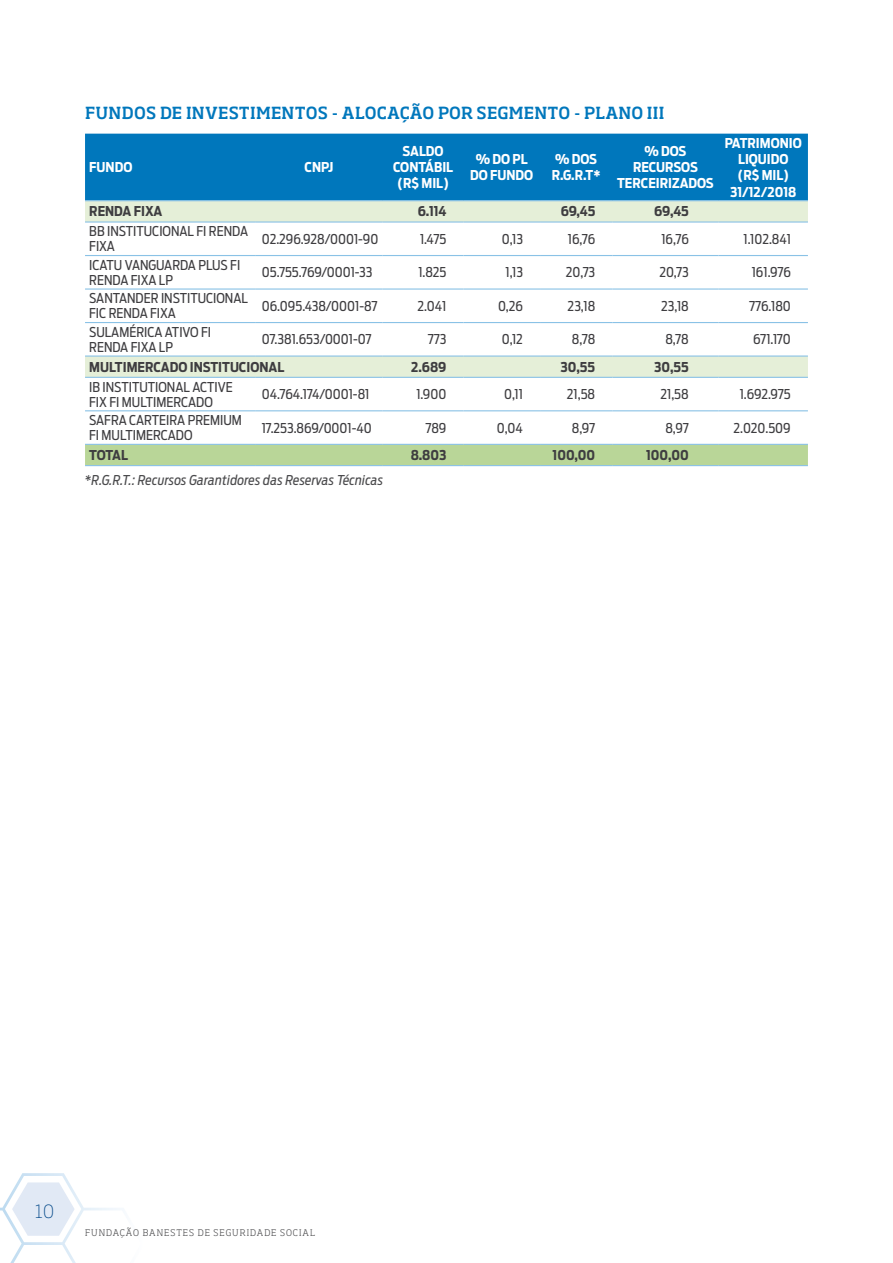
<style>
.page{position:relative;width:893px;height:1263px;background:#fff}
.page>*{position:absolute;margin:0;border:0;box-sizing:border-box;transform-origin:0 0}
.t1{font:200 18px "Soho Std";color:#004687}
.t2{font:500 16.5px "Soho Std";letter-spacing:.015em;color:#0077bc}
.t3{font:13.5px/15px "Antenna Cond";color:#3e3d40}
.t4{font:700 13.5px/16.2px "Antenna Cond";color:#fff;text-align:center}
.t5{font:700 13.5px "Antenna Cond";color:#3e3d40}
.t6{font:italic 13.5px "Antenna Cond";letter-spacing:.015em;color:#4b4b4d}
.t7{font:300 9px "Soho Std";letter-spacing:.115em;color:#4b4b4d}
</style>
<div class="page">
<div style="left:85px;top:134px;width:723px;height:66px;background:#0077bc"></div>
<svg style="left:85px;top:201px;width:723px;height:176px"></svg>
<div style="left:85px;top:445px;width:723px;height:20px;background:#b9d698"></div>
<hr style="left:85px;top:255px;width:170px;height:1px;background:#8ac2e6">
<hr style="left:255px;top:255px;width:128px;height:1px;background:#8ac2e6">
<hr style="left:383px;top:255px;width:80px;height:1px;background:#8ac2e6">
<hr style="left:463px;top:255px;width:77px;height:1px;background:#8ac2e6">
<hr style="left:540px;top:255px;width:72px;height:1px;background:#8ac2e6">
<hr style="left:612px;top:255px;width:107px;height:1px;background:#8ac2e6">
<hr style="left:719px;top:255px;width:89px;height:1px;background:#8ac2e6">
<hr style="left:85px;top:288px;width:170px;height:2px;background:#8ac2e6">
<hr style="left:255px;top:288px;width:128px;height:2px;background:#8ac2e6">
<hr style="left:383px;top:288px;width:80px;height:2px;background:#8ac2e6">
<hr style="left:463px;top:288px;width:77px;height:2px;background:#8ac2e6">
<hr style="left:540px;top:288px;width:72px;height:2px;background:#8ac2e6">
<hr style="left:612px;top:288px;width:107px;height:2px;background:#8ac2e6">
<hr style="left:719px;top:288px;width:89px;height:2px;background:#8ac2e6">
<hr style="left:85px;top:322px;width:170px;height:1px;background:#8ac2e6">
<hr style="left:255px;top:322px;width:128px;height:1px;background:#8ac2e6">
<hr style="left:383px;top:322px;width:80px;height:1px;background:#8ac2e6">
<hr style="left:463px;top:322px;width:77px;height:1px;background:#8ac2e6">
<hr style="left:540px;top:322px;width:72px;height:1px;background:#8ac2e6">
<hr style="left:612px;top:322px;width:107px;height:1px;background:#8ac2e6">
<hr style="left:719px;top:322px;width:89px;height:1px;background:#8ac2e6">
<hr style="left:85px;top:410px;width:170px;height:1px;background:#8ac2e6">
<hr style="left:255px;top:410px;width:128px;height:1px;background:#8ac2e6">
<hr style="left:383px;top:410px;width:80px;height:1px;background:#8ac2e6">
<hr style="left:463px;top:410px;width:77px;height:1px;background:#8ac2e6">
<hr style="left:540px;top:410px;width:72px;height:1px;background:#8ac2e6">
<hr style="left:612px;top:410px;width:107px;height:1px;background:#8ac2e6">
<hr style="left:719px;top:410px;width:89px;height:1px;background:#8ac2e6">
<hr style="left:85px;top:200px;width:170px;height:1px;background:#8ac2e6">
<hr style="left:255px;top:200px;width:128px;height:1px;background:#8ac2e6">
<hr style="left:383px;top:200px;width:80px;height:1px;background:#8ac2e6">
<hr style="left:463px;top:200px;width:77px;height:1px;background:#8ac2e6">
<hr style="left:540px;top:200px;width:72px;height:1px;background:#8ac2e6">
<hr style="left:612px;top:200px;width:107px;height:1px;background:#8ac2e6">
<hr style="left:719px;top:200px;width:89px;height:1px;background:#8ac2e6">
<hr style="left:85px;top:221px;width:170px;height:2px;background:#8ac2e6">
<hr style="left:255px;top:221px;width:128px;height:2px;background:#8ac2e6">
<hr style="left:383px;top:221px;width:80px;height:2px;background:#8ac2e6">
<hr style="left:463px;top:221px;width:77px;height:2px;background:#8ac2e6">
<hr style="left:540px;top:221px;width:72px;height:2px;background:#8ac2e6">
<hr style="left:612px;top:221px;width:107px;height:2px;background:#8ac2e6">
<hr style="left:719px;top:221px;width:89px;height:2px;background:#8ac2e6">
<hr style="left:383px;top:355px;width:80px;height:2px;background:#8ac2e6">
<hr style="left:463px;top:355px;width:77px;height:2px;background:#8ac2e6">
<hr style="left:540px;top:355px;width:72px;height:2px;background:#8ac2e6">
<hr style="left:612px;top:355px;width:107px;height:2px;background:#8ac2e6">
<hr style="left:719px;top:355px;width:89px;height:2px;background:#8ac2e6">
<hr style="left:383px;top:377px;width:80px;height:1px;background:#8ac2e6">
<hr style="left:463px;top:377px;width:77px;height:1px;background:#8ac2e6">
<hr style="left:540px;top:377px;width:72px;height:1px;background:#8ac2e6">
<hr style="left:612px;top:377px;width:107px;height:1px;background:#8ac2e6">
<hr style="left:719px;top:377px;width:89px;height:1px;background:#8ac2e6">
<hr style="left:85px;top:444px;width:170px;height:1px;background:#8ac2e6">
<hr style="left:255px;top:444px;width:128px;height:1px;background:#8ac2e6">
<hr style="left:383px;top:444px;width:80px;height:1px;background:#8ac2e6">
<hr style="left:463px;top:444px;width:77px;height:1px;background:#8ac2e6">
<hr style="left:540px;top:444px;width:72px;height:1px;background:#8ac2e6">
<hr style="left:612px;top:444px;width:107px;height:1px;background:#8ac2e6">
<hr style="left:719px;top:444px;width:89px;height:1px;background:#8ac2e6">
<hr style="left:85px;top:465px;width:170px;height:1px;background:#8ac2e6">
<hr style="left:255px;top:465px;width:128px;height:1px;background:#8ac2e6">
<hr style="left:383px;top:465px;width:80px;height:1px;background:#8ac2e6">
<hr style="left:463px;top:465px;width:77px;height:1px;background:#8ac2e6">
<hr style="left:540px;top:465px;width:72px;height:1px;background:#8ac2e6">
<hr style="left:612px;top:465px;width:107px;height:1px;background:#8ac2e6">
<hr style="left:719px;top:465px;width:89px;height:1px;background:#8ac2e6">
<hr style="left:85px;top:355px;width:170px;height:2px;background:#8ac2e6">
<hr style="left:255px;top:355px;width:128px;height:2px;background:#8ac2e6">
<hr style="left:85px;top:377px;width:170px;height:1px;background:#8ac2e6">
<hr style="left:255px;top:377px;width:128px;height:1px;background:#8ac2e6">
<svg style="left:0;top:1173px;width:120px;height:90px"></svg>
<p class="t2" style="left:85px;top:102px;width:581px">FUNDOS DE INVESTIMENTOS - ALOCAÇÃO POR SEGMENTO - PLANO III</p>
<p class="t4" style="left:89px;top:159px;width:45px">FUNDO</p>
<p class="t4" style="left:304px;top:159px;width:31px">CNPJ</p>
<p class="t4" style="left:393px;top:143px;width:62px">SALDO<br>CONTÁBIL (R$ MIL)</p>
<p class="t4" style="left:470px;top:151px;width:65px">% DO PL<br>DO FUNDO</p>
<p class="t4" style="left:552px;top:151px;width:50px;text-align:left">% DOS<br>R.G.R.T*</p>
<p class="t4" style="left:617px;top:143px;width:98px">% DOS<br>RECURSOS<br>TERCEIRIZADOS</p>
<p class="t4" style="left:725px;top:135px;width:79px">PATRIMONIO<br>LIQUIDO<br>(R$ MIL)<br>31/12/2018</p>
<p class="t5" style="left:89px;top:203px;width:75px">RENDA FIXA</p>
<p class="t5" style="left:418px;top:203px;width:30px">6.114</p>
<p class="t5" style="left:561px;top:203px;width:36px">69,45</p>
<p class="t5" style="left:654px;top:203px;width:36px">69,45</p>
<p class="t3" style="left:89px;top:224px;width:160px">BB INSTITUCIONAL FI RENDA<br>FIXA</p>
<p class="t3" style="left:262px;top:231px;width:118px">02.296.928/0001-90</p>
<p class="t3" style="left:420px;top:231px;width:28px">1.475</p>
<p class="t3" style="left:502px;top:231px;width:23px">0,13</p>
<p class="t3" style="left:568px;top:231px;width:29px">16,76</p>
<p class="t3" style="left:661px;top:231px;width:29px">16,76</p>
<p class="t3" style="left:743px;top:231px;width:49px">1.102.841</p>
<p class="t3" style="left:89px;top:257px;width:152px">ICATU VANGUARDA PLUS FI<br>RENDA FIXA LP</p>
<p class="t3" style="left:262px;top:265px;width:112px">05.755.769/0001-33</p>
<p class="t3" style="left:418px;top:265px;width:30px">1.825</p>
<p class="t3" style="left:505px;top:265px;width:19px">1,13</p>
<p class="t3" style="left:566px;top:265px;width:31px">20,73</p>
<p class="t3" style="left:659px;top:265px;width:31px">20,73</p>
<p class="t3" style="left:752px;top:265px;width:41px">161.976</p>
<p class="t3" style="left:89px;top:291px;width:160px">SANTANDER INSTITUCIONAL<br>FIC RENDA FIXA</p>
<p class="t3" style="left:262px;top:298px;width:117px">06.095.438/0001-87</p>
<p class="t3" style="left:417px;top:298px;width:30px">2.041</p>
<p class="t3" style="left:498px;top:298px;width:26px">0,26</p>
<p class="t3" style="left:568px;top:298px;width:29px">23,18</p>
<p class="t3" style="left:661px;top:298px;width:29px">23,18</p>
<p class="t3" style="left:749px;top:298px;width:43px">776.180</p>
<p class="t3" style="left:89px;top:324px;width:123px">SULAMÉRICA ATIVO FI<br>RENDA FIXA LP</p>
<p class="t3" style="left:262px;top:332px;width:111px">07.381.653/0001-07</p>
<p class="t3" style="left:428px;top:332px;width:20px">773</p>
<p class="t3" style="left:502px;top:332px;width:23px">0,12</p>
<p class="t3" style="left:572px;top:332px;width:25px">8,78</p>
<p class="t3" style="left:665px;top:332px;width:25px">8,78</p>
<p class="t3" style="left:753px;top:332px;width:39px">671.170</p>
<p class="t5" style="left:89px;top:359px;width:197px">MULTIMERCADO INSTITUCIONAL</p>
<p class="t5" style="left:411px;top:359px;width:37px">2.689</p>
<p class="t5" style="left:561px;top:359px;width:36px">30,55</p>
<p class="t5" style="left:654px;top:359px;width:36px">30,55</p>
<p class="t3" style="left:89px;top:379px;width:145px">IB INSTITUTIONAL ACTIVE<br>FIX FI MULTIMERCADO</p>
<p class="t3" style="left:262px;top:387px;width:109px">04.764.174/0001-81</p>
<p class="t3" style="left:416px;top:387px;width:32px">1.900</p>
<p class="t3" style="left:504px;top:387px;width:20px">0,11</p>
<p class="t3" style="left:567px;top:387px;width:30px">21,58</p>
<p class="t3" style="left:660px;top:387px;width:30px">21,58</p>
<p class="t3" style="left:740px;top:387px;width:53px">1.692.975</p>
<p class="t3" style="left:89px;top:413px;width:154px">SAFRA CARTEIRA PREMIUM<br>FI MULTIMERCADO</p>
<p class="t3" style="left:262px;top:420px;width:112px">17.253.869/0001-40</p>
<p class="t3" style="left:425px;top:420px;width:22px">789</p>
<p class="t3" style="left:497px;top:420px;width:27px">0,04</p>
<p class="t3" style="left:572px;top:420px;width:25px">8,97</p>
<p class="t3" style="left:665px;top:420px;width:25px">8,97</p>
<p class="t3" style="left:733px;top:420px;width:59px">2.020.509</p>
<p class="t5" style="left:89px;top:447px;width:40px">TOTAL</p>
<p class="t5" style="left:411px;top:447px;width:37px">8.803</p>
<p class="t5" style="left:552px;top:447px;width:44px">100,00</p>
<p class="t5" style="left:646px;top:447px;width:44px">100,00</p>
<p class="t6" style="left:85px;top:472px;width:300px">*R.G.R.T.: Recursos Garantidores das Reservas Técnicas</p>
<h1 class="t1" style="left:35px;top:1200px;width:20px">10</h1>
<p class="t7" style="left:85px;top:1227px;width:232px">FUNDAÇÃO BANESTES DE SEGURIDADE SOCIAL</p>
</div>
